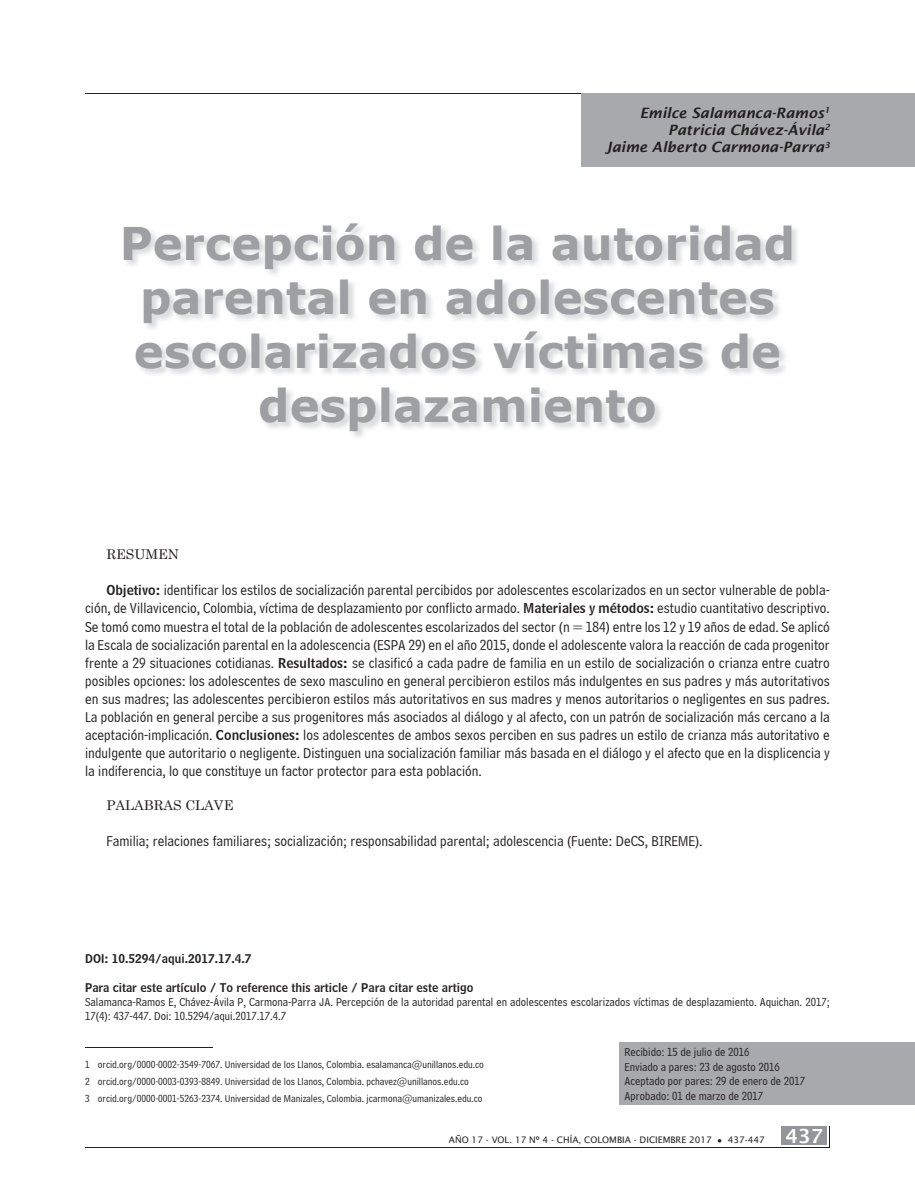
<style>
.page{position:relative;width:915px;height:1191px;background:#fff}
.page>*{position:absolute;margin:0;border:0;box-sizing:border-box;transform-origin:0 0}
.t1{font:700 45px/54px "MS Reference Sans Serif";color:#9d9fa2;text-align:center}
.t2{font:600 19.5px "Lucida Sans";color:#fff}
.t3{font:15px/18px "Bell Centennial BT Address";color:#231f20;text-align:justify}
.t4{font:italic 600 14.25px/17.1px "Lucida Sans";color:#231f20;text-align:right}
.t5{font:13.5px "Century Schoolbook";color:#231f20}
.t6{font:12px/14.4px "Bell Centennial BT Address";color:#231f20}
.t7{font:12px "Bell Centennial BT Name And Number";color:#231f20}
.t8{font:10.5px/16.8px "Bell Centennial BT Address";color:#231f20}
.t9{font:9px "Lucida Sans";color:#231f20}
.s1{font-family:"Bell Centennial BT Name And Number";font-size:13.5px}
</style>
<div class="page">
<div style="left:781px;top:1126px;width:45px;height:19px;background:#939598"></div>
<hr style="left:85px;top:1147px;width:744px;height:1px;background:#231f20">
<hr style="left:85px;top:93px;width:744px;height:1px;background:#231f20">
<div style="left:619px;top:1042px;width:295px;height:62px;background:#a8a9ad"></div>
<div style="left:581px;top:93px;width:333px;height:74px;background:#a8a9ad"></div>
<hr style="left:85px;top:1047px;width:128px;height:1px;background:#231f20">
<p class="t4" style="left:605px;top:104px;width:226px">Emilce Salamanca-Ramos<sup>1<br></sup>Patricia Chávez-Ávila<sup>2<br></sup>Jaime Alberto Carmona-Parra<sup>3</sup></p>
<h1 class="t1" style="left:120px;top:215px;width:677px">Percepción de la autoridad parental en adolescentes escolarizados víctimas de desplazamiento</h1>
<p class="t5" style="left:106px;top:543px;width:74px">RESUMEN</p>
<p class="t3" style="left:85px;top:581px;width:746px;text-indent:21px"><span class="s1">Objetivo:</span> identificar los estilos de socialización parental percibidos por adolescentes escolarizados en un sector vulnerable de pobla&shy;ción, de Villavicencio, Colombia, víctima de desplazamiento por conflicto armado. <span class="s1">Materiales y métodos:</span> estudio cuantitativo descriptivo.<br>Se tomó como muestra el total de la población de adolescentes escolarizados del sector (n = 184) entre los 12 y 19 años de edad. Se aplicó la Escala de socialización parental en la adolescencia (ESPA 29) en el año 2015, donde el adolescente valora la reacción de cada progenitor frente a 29 situaciones cotidianas. <span class="s1">Resultados:</span> se clasificó a cada padre de familia en un estilo de socialización o crianza entre cuatro posibles opciones: los adolescentes de sexo masculino en general percibieron estilos más indulgentes en sus padres y más autoritativos en sus madres; las adolescentes percibieron estilos más autoritativos en sus madres y menos autoritarios o negligentes en sus padres.<br>La población en general percibe a sus progenitores más asociados al diálogo y al afecto, con un patrón de socialización más cercano a la aceptación-implicación. <span class="s1">Conclusiones:</span> los adolescentes de ambos sexos perciben en sus padres un estilo de crianza más autoritativo e indulgente que autoritario o negligente. Distinguen una socialización familiar más basada en el diálogo y el afecto que en la displicencia y la indiferencia, lo que constituye un factor protector para esta población.</p>
<p class="t5" style="left:106px;top:793px;width:128px">PALABRAS CLAVE</p>
<p class="t3" style="left:106px;top:831px;width:597px">Familia; relaciones familiares; socialización; responsabilidad parental; adolescencia (Fuente: DeCS, BIREME).</p>
<p class="t7" style="left:85px;top:950px;width:168px">DOI: 10.5294/aqui.2017.17.4.7</p>
<p class="t7" style="left:85px;top:979px;width:389px">Para citar este artículo / To reference this article / Para citar este artigo</p>
<p class="t6" style="left:85px;top:994px;width:746px">Salamanca-Ramos E, Chávez-Ávila P, Carmona-Parra JA. Percepción de la autoridad parental en adolescentes escolarizados víctimas de desplazamiento. Aquichan. 2017;<br>17(4): 437-447. Doi: 10.5294/aqui.2017.17.4.7</p>
<p class="t8" style="left:85px;top:1055px;width:400px">1 orcid.org/0000-0002-3549-7067. Universidad de los Llanos, Colombia. esalamanca@unillanos.edu.co<br>2 orcid.org/0000-0003-0393-8849. Universidad de los Llanos, Colombia. pchavez@unillanos.edu.co<br>3 orcid.org/0000-0001-5263-2374. Universidad de Manizales, Colombia. jcarmona@umanizales.edu.co</p>
<p class="t6" style="left:624px;top:1045px;width:182px">Recibido: 15 de julio de 2016<br>Enviado a pares: 23 de agosto 2016<br>Aceptado por pares: 29 de enero de 2017<br>Aprobado: 01 de marzo de 2017</p>
<p class="t9" style="left:449px;top:1135px;width:317px">AÑO 17 - VOL. 17 Nº 4 - CHÍA, COLOMBIA - DICIEMBRE 2017 ● 437-447</p>
<h2 class="t2" style="left:785px;top:1125px;width:39px">437</h2>
</div>
